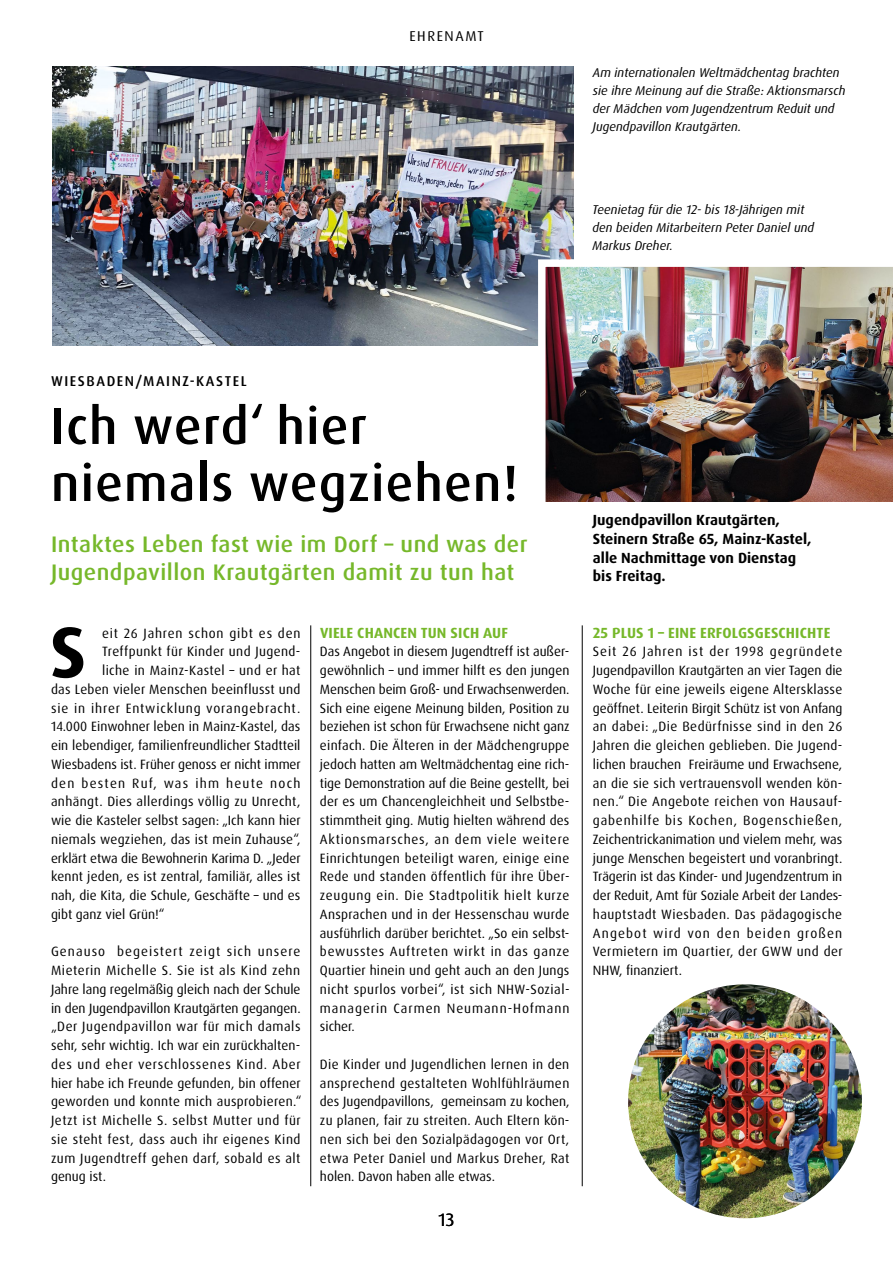
<style>
.page{position:relative;width:893px;height:1263px;background:#fff}
.page>*{position:absolute;margin:0;border:0;box-sizing:border-box;transform-origin:0 0}
.t1{font:700 72px "Dax OT";color:#000}
.t2{font:500 51px/57px "Dax OT";letter-spacing:.025em;color:#000}
.t3{font:500 22.5px/28.5px "Dax OT";letter-spacing:.02em;color:#76b82a}
.t4{font:18px "Dax OT";color:#000}
.t5{font:700 14.7px/18.8px "Dax OT";color:#000}
.t6{font:700 14.7px "Dax OT";letter-spacing:.01em;color:#76b82a}
.t7{font:500 14.25px "Dax OT";letter-spacing:.11em;color:#000}
.t8{font:14.25px "Dax OT";letter-spacing:.11em;color:#000}
.t9{font:13.5px/18.8px "Dax OT";letter-spacing:.02em;color:#000;text-align:justify}
.t10{font:13.5px "Dax OT";letter-spacing:-.005em;color:#000}
.t11{font:13.5px "Dax OT";letter-spacing:.065em;color:#000}
.t12{font:13.5px "Dax OT";letter-spacing:.095em;color:#000}
.t13{font:13.5px "Dax OT";letter-spacing:.06em;color:#000}
.t14{font:13.5px "Dax OT";color:#000}
.t15{font:italic 12.75px/18px "Dax OT";color:#000}
</style>
<div class="page">
<hr style="left:310px;top:625px;width:1px;height:561px;background:#000">
<img style="left:52px;top:67px;width:522px;height:278px">
<hr style="left:582px;top:625px;width:1px;height:561px;background:#000">
<img style="left:538px;top:259px;width:355px;height:243px">
<img style="left:628px;top:984px;width:234px;height:234px;border-radius:117px">
<p class="t8" style="left:409px;top:27px;width:76px">EHRENAMT</p>
<p class="t15" style="left:593px;top:63px;width:254px">Am internationalen Weltmädchentag brachten sie ihre Meinung auf die Straße: Aktionsmarsch der Mädchen vom Jugendzentrum Reduit und Jugendpavillon Krautgärten.</p>
<p class="t15" style="left:592px;top:200px;width:223px">Teenietag für die 12- bis 18-Jährigen mit den beiden Mitarbeitern Peter Daniel und<br>Markus Dreher.</p>
<p class="t7" style="left:51px;top:372px;width:197px">WIESBADEN/MAINZ-KASTEL</p>
<h2 class="t2" style="left:51px;top:398px;width:468px">Ich werd‘ hier niemals wegziehen!</h2>
<h3 class="t3" style="left:51px;top:530px;width:478px">Intaktes Leben fast wie im Dorf – und was der<br>Jugendpavillon Krautgärten damit zu tun hat</h3>
<p class="t13" style="left:102px;top:624px;width:200px">eit 26 Jahren schon gibt es den</p>
<p class="t9" style="left:102px;top:642px;width:200px">Treffpunkt für Kinder und Jugend-</p>
<p class="t9" style="left:102px;top:661px;width:200px">liche in Mainz-Kastel – und er hat</p>
<p class="t9" style="left:51px;top:680px;width:251px">das Leben vieler Menschen beeinflusst und</p>
<p class="t11" style="left:51px;top:699px;width:251px">sie in ihrer Entwicklung vorangebracht.</p>
<p class="t9" style="left:51px;top:717px;width:251px">14.000 Einwohner leben in Mainz-Kastel, das</p>
<p class="t9" style="left:51px;top:736px;width:251px">ein lebendiger, familienfreundlicher Stadtteil</p>
<p class="t10" style="left:51px;top:756px;width:251px">Wiesbadens ist. Früher genoss er nicht immer</p>
<p class="t12" style="left:51px;top:774px;width:251px">den besten Ruf, was ihm heute noch</p>
<p class="t9" style="left:51px;top:792px;width:251px">anhängt. Dies allerdings völlig zu Unrecht,</p>
<p class="t9" style="left:51px;top:811px;width:251px">wie die Kasteler selbst sagen: „Ich kann hier</p>
<p class="t9" style="left:51px;top:830px;width:251px">niemals wegziehen, das ist mein Zuhause“,</p>
<p class="t10" style="left:51px;top:849px;width:251px">erklärt etwa die Bewohnerin Karima D. „Jeder</p>
<p class="t9" style="left:51px;top:867px;width:251px">kennt jeden, es ist zentral, familiär, alles ist</p>
<p class="t9" style="left:51px;top:886px;width:251px">nah, die Kita, die Schule, Geschäfte – und es</p>
<p class="t14" style="left:51px;top:906px;width:115px">gibt ganz viel Grün!“</p>
<p class="t9" style="left:51px;top:942px;width:252px">Genauso begeistert zeigt sich unsere Mieterin Michelle S. Sie ist als Kind zehn Jahre lang regelmäßig gleich nach der Schule in den Jugendpavillon Krautgärten gegangen. „Der Jugendpavillon war für mich damals sehr, sehr wichtig. Ich war ein zurückhalten&shy;des und eher verschlossenes Kind. Aber hier habe ich Freunde gefunden, bin offener geworden und konnte mich ausprobieren.“ Jetzt ist Michelle S. selbst Mutter und für sie steht fest, dass auch ihr eigenes Kind zum Jugendtreff gehen darf, sobald es alt genug ist.</p>
<h1 class="t1" style="left:50px;top:606px;width:38px">S</h1>
<p class="t6" style="left:320px;top:623px;width:189px">VIELE CHANCEN TUN SICH AUF</p>
<p class="t9" style="left:320px;top:642px;width:251px">Das Angebot in diesem Jugendtreff ist außer&shy;gewöhnlich – und immer hilft es den jungen Menschen beim Groß- und Erwachsenwerden.<br>Sich eine eigene Meinung bilden, Position zu beziehen ist schon für Erwachsene nicht ganz einfach. Die Älteren in der Mädchengruppe jedoch hatten am Weltmädchentag eine rich&shy;tige Demonstration auf die Beine gestellt, bei der es um Chancengleichheit und Selbstbe&shy;stimmtheit ging. Mutig hielten während des Aktionsmarsches, an dem viele weitere Einrichtungen beteiligt waren, einige eine Rede und standen öffentlich für ihre Über&shy;zeugung ein. Die Stadtpolitik hielt kurze Ansprachen und in der Hessenschau wurde ausführlich darüber berichtet. „So ein selbst&shy;bewusstes Auftreten wirkt in das ganze Quartier hinein und geht auch an den Jungs nicht spurlos vorbei“, ist sich NHW-Sozial&shy;managerin Carmen Neumann-Hofmann sicher.</p>
<p class="t9" style="left:320px;top:1055px;width:251px">Die Kinder und Jugendlichen lernen in den ansprechend gestalteten Wohlfühlräumen des Jugendpavillons, gemeinsam zu kochen, zu planen, fair zu streiten. Auch Eltern kön&shy;nen sich bei den Sozialpädagogen vor Ort, etwa Peter Daniel und Markus Dreher, Rat holen. Davon haben alle etwas.</p>
<h3 class="t4" style="left:439px;top:1208px;width:17px">13</h3>
<p class="t5" style="left:593px;top:511px;width:220px">Jugendpavillon Krautgärten,<br>Steinern Straße 65, Mainz-Kastel, alle Nachmittage von Dienstag bis Freitag.</p>
<p class="t6" style="left:593px;top:623px;width:239px">25 PLUS 1 – EINE ERFOLGSGESCHICHTE</p>
<p class="t9" style="left:593px;top:642px;width:251px">Seit 26 Jahren ist der 1998 gegründete Jugendpavillon Krautgärten an vier Tagen die Woche für eine jeweils eigene Altersklasse geöffnet. Leiterin Birgit Schütz ist von Anfang an dabei: „Die Bedürfnisse sind in den 26<br>Jahren die gleichen geblieben. Die Jugend&shy;lichen brauchen Freiräume und Erwachsene, an die sie sich vertrauensvoll wenden kön&shy;nen.“ Die Angebote reichen von Hausauf&shy;gabenhilfe bis Kochen, Bogenschießen, Zeichentrickanimation und vielem mehr, was junge Menschen begeistert und voranbringt.<br>Trägerin ist das Kinder- und Jugendzentrum in der Reduit, Amt für Soziale Arbeit der Landes&shy;hauptstadt Wiesbaden. Das pädagogische Angebot wird von den beiden großen Vermietern im Quartier, der GWW und der NHW, finanziert.</p>
</div>
